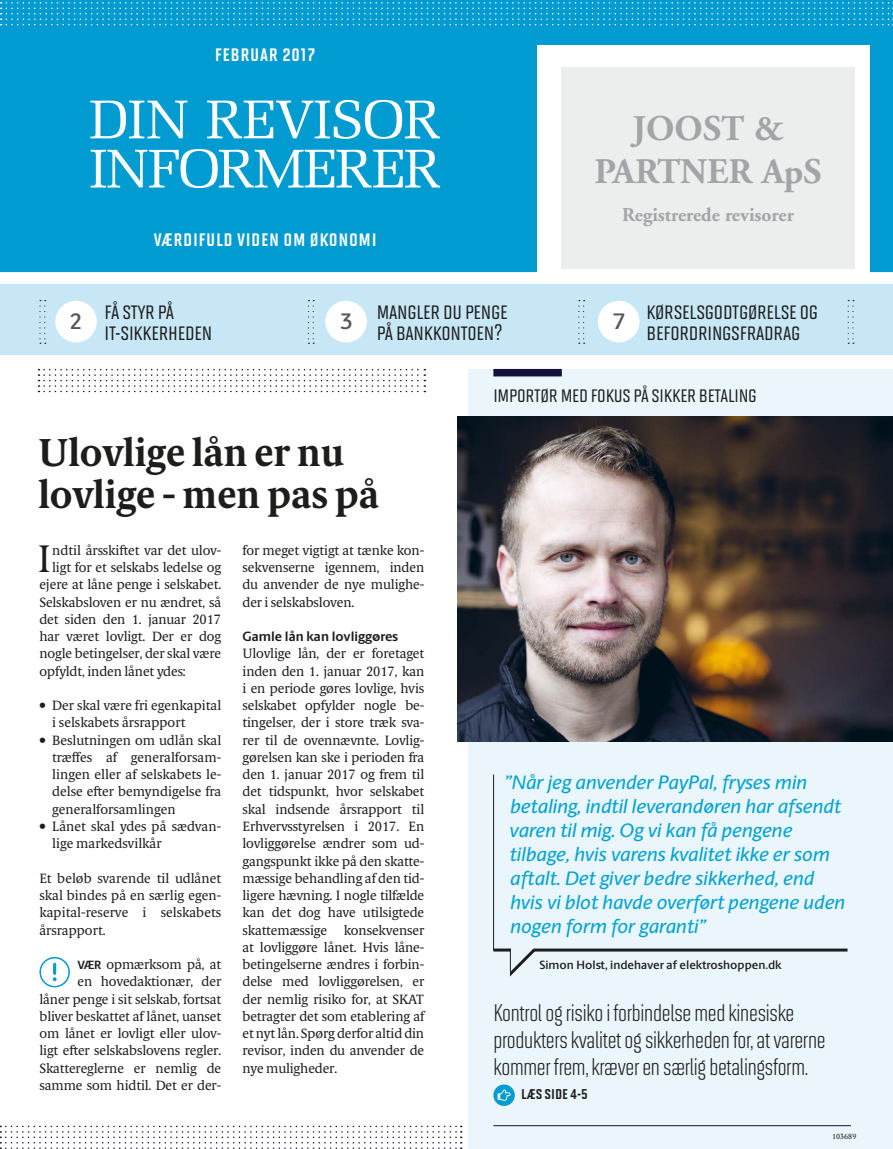
<style>
.page{position:relative;width:893px;height:1149px;background:#fff}
.page>*{position:absolute;margin:0;border:0;box-sizing:border-box;transform-origin:0 0}
.t1{font:700 39px/42px "Berling Serif Text";color:#1d1d1b}
.t2{font:38.55px "Berling Serif Text";color:#1d1d1b}
.t3{font:700 36px/43.2px "Adobe Garamond";color:#a1a5a7;text-align:center}
.t4{font:24px/27px "Solano Gothic MVB";letter-spacing:-.01em;color:#1d1d1b}
.t5{font:22.5px/21px "Solano Gothic MVB Md SC";letter-spacing:-.01em;color:#1d1d1b}
.t6{font:600 22.5px "Berling Sans";color:#575756}
.t7{font:21px "Solano Gothic MVB Bd SC";letter-spacing:.03em;color:#fff}
.t8{font:21px "Solano Gothic MVB Md SC";letter-spacing:-.01em;color:#1d1d1b}
.t9{font:italic 500 19.5px/24px "Berling Sans";color:#00a3d5}
.t10{font:700 19.5px "Adobe Garamond";color:#a1a5a7}
.t11{font:16.5px "Solano Gothic MVB Bd SC";color:#1d1d1b}
.t12{font:13.5px/17.2px "Berling Serif Text";letter-spacing:-.01em;color:#1d1d1b;text-align:justify}
.t13{font:700 13.5px "Berling Sans";color:#1d1d1b}
.t14{font:600 12px "Berling Sans";color:#1d1d1b}
.t15{font:7.5px "Berling Serif Text";color:#1d1d1b}
.s1{font-family:"Berling Sans";font-weight:700;font-size:12px}
</style>
<div class="page">
<div style="left:468px;top:369px;width:424px;height:779px;background:#eaf6fc"></div>
<svg style="left:39px;top:369px;width:386px;height:23px"></svg>
<div style="left:493px;top:369px;width:69px;height:7px;background:#131139"></div>
<hr style="left:493px;top:774px;width:1px;height:175px;background:#1d1d1b">
<hr style="left:493px;top:948px;width:18px;height:3px;background:#1d1d1b">
<svg style="left:504px;top:948px;width:344px;height:29px"></svg>
<div style="left:0;top:284px;width:892px;height:70px;background:#c8e7f6"></div>
<div style="left:55px;top:301px;width:42px;height:41px;background:#fff;border-radius:50%"></div>
<div style="left:325px;top:301px;width:42px;height:41px;background:#fff;border-radius:50%"></div>
<svg style="left:39px;top:300px;width:7px;height:43px"></svg>
<svg style="left:308px;top:300px;width:6px;height:43px"></svg>
<svg style="left:578px;top:300px;width:7px;height:43px"></svg>
<div style="left:598px;top:301px;width:41px;height:41px;background:#fff;border-radius:50%"></div>
<svg style="left:493px;top:1084px;width:22px;height:21px"></svg>
<svg style="left:497px;top:1089px;width:14px;height:11px"></svg>
<hr style="left:493px;top:1124px;width:358px;height:1px;background:#131139">
<svg style="left:848px;top:300px;width:6px;height:43px"></svg>
<img style="left:457px;top:416px;width:435px;height:325px">
<div style="left:39px;top:956px;width:31px;height:31px;border:2px solid #009bd0;border-radius:50%"></div>
<svg style="left:53px;top:962px;width:4px;height:18px"></svg>
<div style="left:0;top:1px;width:892px;height:271px;background:#009bd0"></div>
<svg style="left:91px;top:149px;width:349px;height:39px"></svg>
<svg style="left:90px;top:100px;width:350px;height:39px"></svg>
<div style="left:538px;top:45px;width:332px;height:234px;background:#fff"></div>
<svg style="left:0;top:1125px;width:462px;height:24px"></svg>
<svg style="left:0;top:1px;width:893px;height:24px"></svg>
<div style="left:561px;top:67px;width:294px;height:201px;background:#eceded"></div>
<h3 class="t7" style="left:215px;top:42px;width:102px">FEBRUAR 2017</h3>
<h3 class="t7" style="left:154px;top:227px;width:224px">VÆRDIFULD VIDEN OM ØKONOMI</h3>
<h3 class="t3" style="left:594px;top:108px;width:229px">JOOST &amp;<br>PARTNER ApS</h3>
<h3 class="t10" style="left:622px;top:204px;width:173px">Registrerede revisorer</h3>
<h3 class="t5" style="left:105px;top:300px;width:109px">FÅ STYR PÅ<br>IT-SIKKERHEDEN</h3>
<h3 class="t5" style="left:377px;top:300px;width:132px">MANGLER DU PENGE<br>PÅ BANKKONTOEN?</h3>
<h3 class="t6" style="left:70px;top:307px;width:14px">2</h3>
<h3 class="t6" style="left:340px;top:307px;width:14px">3</h3>
<h3 class="t6" style="left:613px;top:307px;width:14px">7</h3>
<h3 class="t5" style="left:647px;top:300px;width:173px">KØRSELSGODTGØRELSE OG<br>BEFORDRINGSFRADRAG</h3>
<h1 class="t1" style="left:39px;top:432px;width:342px">Ulovlige lån er nu lovlige - men pas på</h1>
<h2 class="t2" style="left:38px;top:535px;width:15px">I</h2>
<p class="t12" style="left:52px;top:541px;width:170px">ndtil årsskiftet var det ulov-</p>
<p class="t12" style="left:52px;top:558px;width:170px">ligt for et selskabs ledelse og</p>
<p class="t12" style="left:39px;top:575px;width:183px">ejere at låne penge i selskabet.</p>
<p class="t12" style="left:39px;top:593px;width:183px">Selskabsloven er nu ændret, så</p>
<p class="t12" style="left:39px;top:610px;width:183px">det siden den 1. januar 2017</p>
<p class="t12" style="left:39px;top:627px;width:183px">har været lovligt. Der er dog</p>
<p class="t12" style="left:39px;top:644px;width:183px">nogle betingelser, der skal være</p>
<p class="t12" style="left:39px;top:662px;width:148px">opfyldt, inden lånet ydes:</p>
<p class="t12" style="left:52px;top:696px;width:171px;text-align:left">Der skal være fri egenkapital i selskabets årsrapport<br>Beslutningen om udlån skal træffes af generalforsam&shy;lingen eller af selskabets le&shy;delse efter bemyndigelse fra generalforsamlingen<br>Lånet skal ydes på sædvan&shy;lige markedsvilkår</p>
<p class="t12" style="left:39px;top:869px;width:183px">Et beløb svarende til udlånet skal bindes på en særlig egen&shy;kapital-reserve i selskabets årsrapport.</p>
<p class="t12" style="left:39px;top:955px;width:183px;text-align:right"><span class="s1">VÆR</span> opmærksom på, at<br>en hovedaktionær, der<br>låner penge i sit selskab, fortsat bliver beskattet af lånet, uanset om lånet er lovligt eller ulov&shy;ligt efter selskabslovens regler.<br>Skattereglerne er nemlig de samme som hidtil. Det er der-</p>
<p class="t12" style="left:242px;top:541px;width:183px">for meget vigtigt at tænke kon&shy;sekvenserne igennem, inden du anvender de nye mulighe&shy;der i selskabsloven.</p>
<p class="t13" style="left:242px;top:628px;width:157px">Gamle lån kan lovliggøres</p>
<p class="t12" style="left:242px;top:644px;width:183px">Ulovlige lån, der er foretaget inden den 1. januar 2017, kan i en periode gøres lovlige, hvis selskabet opfylder nogle be&shy;tingelser, der i store træk sva&shy;rer til de ovennævnte. Lovlig&shy;gørelsen kan ske i perioden fra den 1. januar 2017 og frem til det tidspunkt, hvor selskabet skal indsende årsrapport til Erhvervsstyrelsen i 2017. En lovliggørelse ændrer som ud&shy;gangspunkt ikke på den skatte&shy;mæssige behandling af den tid&shy;ligere hævning. I nogle tilfælde kan det dog have utilsigtede skattemæssige konsekvenser at lovliggøre lånet. Hvis låne&shy;betingelserne ændres i forbin&shy;delse med lovliggørelsen, er der nemlig risiko for, at SKAT betragter det som etablering af et nyt lån. Spørg derfor altid din revisor, inden du anvender de nye muligheder.</p>
<h3 class="t8" style="left:493px;top:383px;width:265px">IMPORTØR MED FOKUS PÅ SIKKER BETALING</h3>
<p class="t9" style="left:504px;top:770px;width:342px">”Når jeg anvender PayPal, fryses min betaling, indtil leverandøren har afsendt varen til mig. Og vi kan få pengene tilbage, hvis varens kvalitet ikke er som aftalt. Det giver bedre sikkerhed, end hvis vi blot havde overført pengene uden nogen form for garanti”</p>
<p class="t14" style="left:539px;top:957px;width:244px">Simon Holst, indehaver af elektroshoppen.dk</p>
<h3 class="t4" style="left:493px;top:999px;width:334px">Kontrol og risiko i forbindelse med kinesiske produkters kvalitet og sikkerheden for, at varerne kommer frem, kræver en særlig betalingsform.</h3>
<p class="t11" style="left:521px;top:1084px;width:68px">LÆS SIDE 4-5</p>
<p class="t15" style="left:832px;top:1131px;width:26px">103689</p>
</div>
